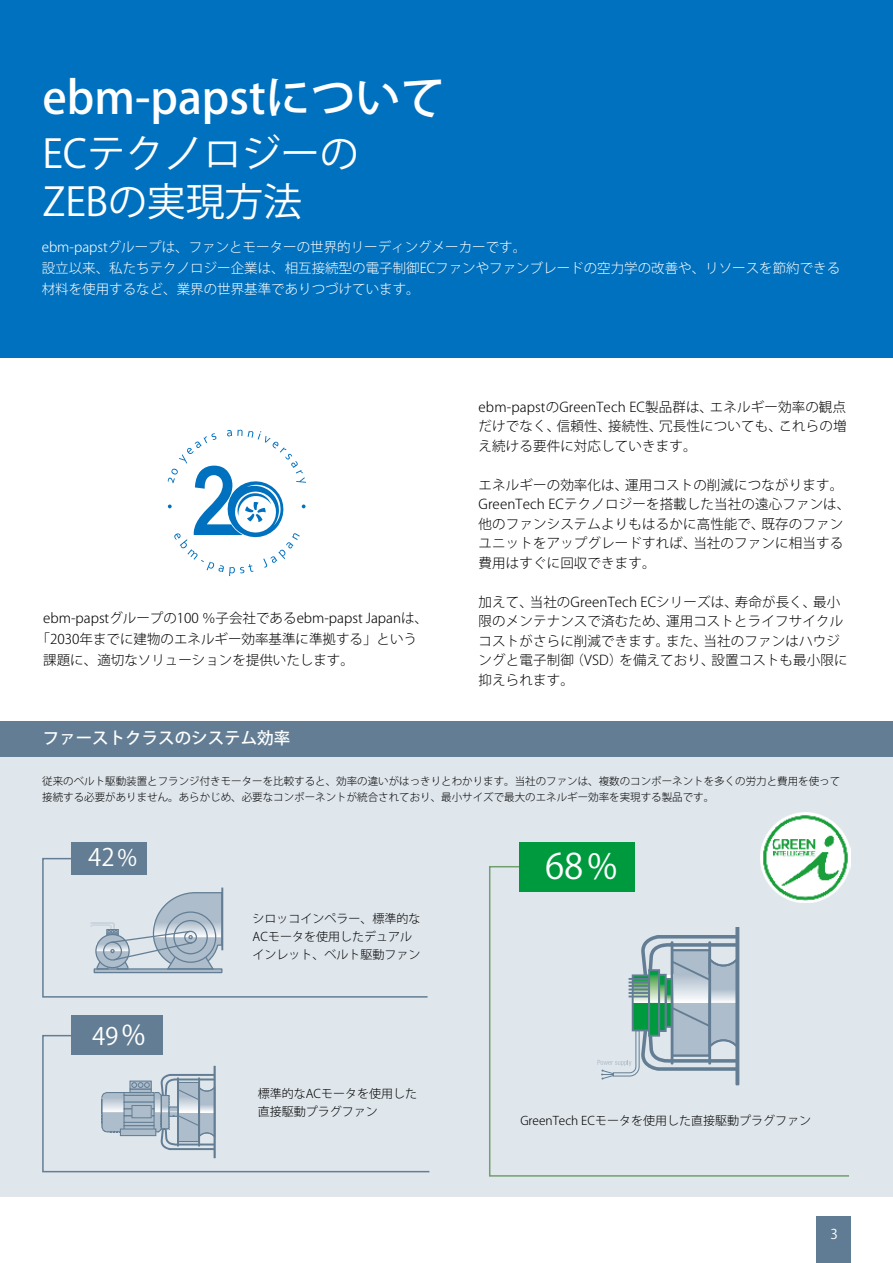
<style>
.page{position:relative;width:893px;height:1263px;background:#fff}
.page>*{position:absolute;margin:0;border:0;box-sizing:border-box;transform-origin:0 0}
.t1{font:500 45px "Koz Go Pro";color:#fff}
.t2{font:39px/48px "Koz Go Pro";letter-spacing:-.005em;color:#fff}
.t3{font:34.95px "Koz Go Pro";color:#fff}
.t4{font:24px "Koz Go Pro";color:#fff}
.t5{font:500 16.5px "Koz Go Pro";color:#fff}
.t6{font:300 13.5px/19.5px "Koz Go Pro";letter-spacing:.01em;color:#000}
.t7{font:300 13.5px/21px "Koz Go Pro";color:#fff}
.t8{font:13.5px "Koz Go Pro";color:#fff}
.t9{font:300 12px/18px "Koz Go Pro";color:#000}
.t10{font:300 10.5px/16.5px "Koz Go Pro";color:#000}
.s1{font-size:22.95px}
.s2{font-size:27.6px}
</style>
<div class="page">
<div style="left:0;top:721px;width:893px;height:36px;background:#637e94"></div>
<div style="left:816px;top:1216px;width:34px;height:47px;background:#607c94"></div>
<div style="left:0;top:757px;width:893px;height:440px;background:#dfe6ec"></div>
<svg style="left:42px;top:857px;width:386px;height:141px"></svg>
<hr style="left:94px;top:969px;width:128px;height:3px;background:#aebdcb">
<div style="left:221px;top:888px;width:2px;height:62px;border:1px solid #637e94"></div>
<div style="left:94px;top:968px;width:128px;height:5px;border:1px solid #637e94"></div>
<svg style="left:91px;top:891px;width:132px;height:79px"></svg>
<div style="left:71px;top:842px;width:76px;height:32px;background:#637e94"></div>
<svg style="left:42px;top:1034px;width:388px;height:139px"></svg>
<div style="left:72px;top:1015px;width:91px;height:39px;background:#637e94"></div>
<div style="left:0;top:0;width:893px;height:357px;background:#0071be"></div>
<svg style="left:168px;top:430px;width:138px;height:146px"></svg>
<svg style="left:489px;top:866px;width:360px;height:311px"></svg>
<div style="left:519px;top:842px;width:116px;height:49px;background:#009a3e"></div>
<img style="left:760px;top:812px;width:90px;height:90px">
<h1 class="t1" style="left:43px;top:69px;width:405px">ebm-papstについて</h1>
<h2 class="t2" style="left:43px;top:131px;width:318px">ECテクノロジーの<br>ZEBの実現方法</h2>
<p class="t7" style="left:42px;top:237px;width:800px">ebm-papstグループは、ファンとモーターの世界的リーディングメーカーです。<br>設立以来、私たちテクノロジー企業は、相互接続型の電子制御ECファンやファンブレードの空力学の改善や、リソースを節約できる材料を使用するなど、業界の世界基準でありつづけています。</p>
<p class="t6" style="left:43px;top:608px;width:386px">ebm-papstグループの100 ％子会社であるebm-papst Japanは、</p>
<p class="t6" style="left:37px;top:629px;width:382px">「2030年までに建物のエネルギー効率基準に準拠する」という</p>
<p class="t6" style="left:43px;top:650px;width:312px">課題に、適切なソリューションを提供いたします。</p>
<p class="t5" style="left:43px;top:727px;width:249px">ファーストクラスのシステム効率</p>
<p class="t6" style="left:478px;top:397px;width:370px;text-align:justify">ebm-papstのGreenTech EC製品群は、エネルギー効率の観点だけでなく、信頼性、接続性、冗長性についても、これらの増え続ける要件に対応していきます。</p>
<p class="t6" style="left:478px;top:475px;width:373px">エネルギーの効率化は、運用コストの削減につながります。<br>GreenTech ECテクノロジーを搭載した当社の遠心ファンは、他のファンシステムよりもはるかに高性能で、既存のファンユニットをアップグレードすれば、当社のファンに相当する費用はすぐに回収できます。</p>
<p class="t6" style="left:478px;top:592px;width:371px">加えて、当社のGreenTech ECシリーズは、寿命が長く、最小限のメンテナンスで済むため、運用コストとライフサイクルコストがさらに削減できます。また、当社のファンはハウジングと電子制御（VSD）を備えており、設置コストも最小限に抑えられます。</p>
<p class="t10" style="left:42px;top:773px;width:799px">従来のベルト駆動装置とフランジ付きモーターを比較すると、効率の違いがはっきりとわかります。当社のファンは、複数のコンポーネントを多くの労力と費用を使って接続する必要がありません。あらかじめ、必要なコンポーネントが統合されており、最小サイズで最大のエネルギー効率を実現する製品です。</p>
<h3 class="t4" style="left:88px;top:842px;width:50px">42<span class="s1">%</span></h3>
<h3 class="t4" style="left:92px;top:1020px;width:55px">49<span class="s2">%</span></h3>
<p class="t9" style="left:253px;top:909px;width:169px">シロッコインペラー、標準的な<br>ACモータを使用したデュアルインレット、ベルト駆動ファン</p>
<p class="t9" style="left:258px;top:1085px;width:161px">標準的なACモータを使用した直接駆動プラグファン</p>
<h3 class="t3" style="left:545px;top:844px;width:74px">68%</h3>
<p class="t9" style="left:520px;top:1112px;width:292px">GreenTech ECモータを使用した直接駆動プラグファン</p>
<p class="t8" style="left:830px;top:1225px;width:9px">3</p>
</div>
